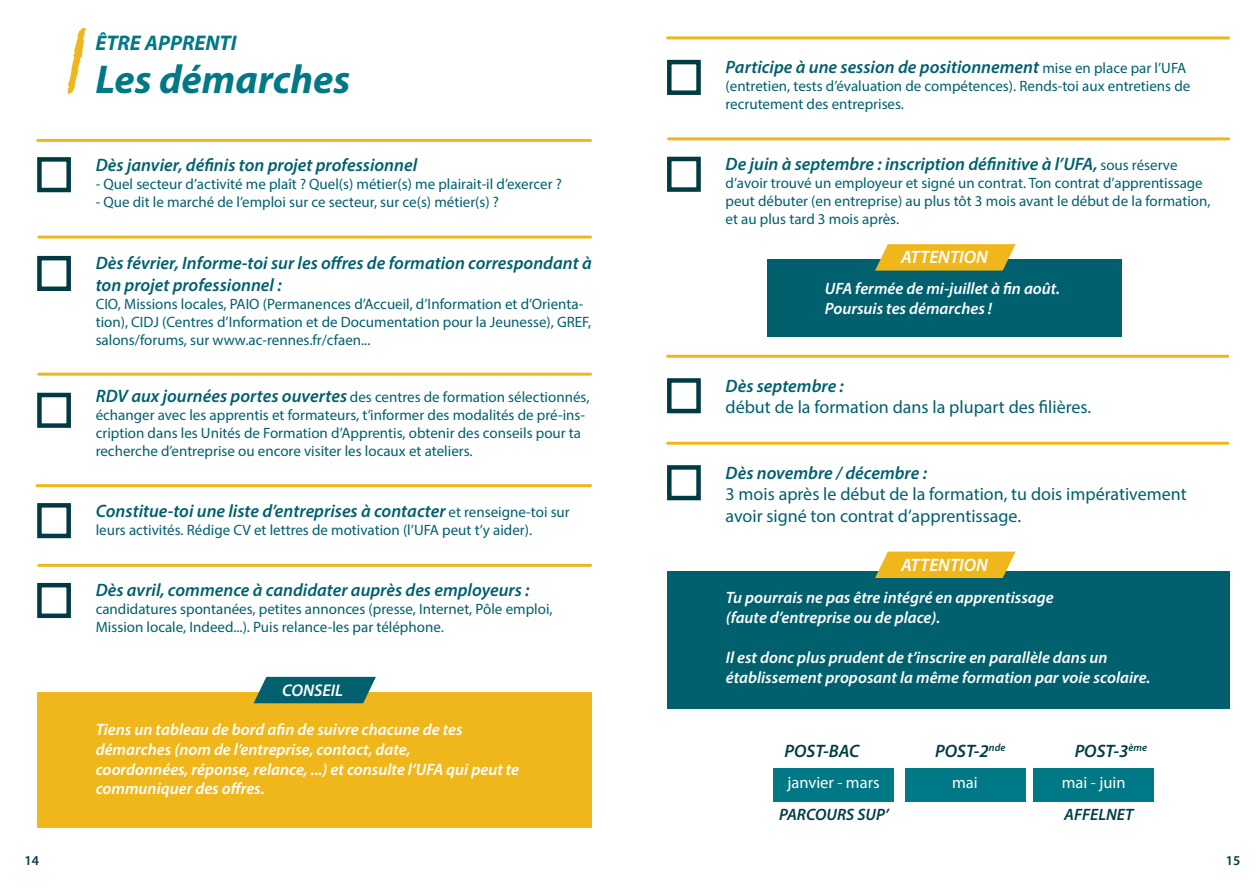
<style>
.page{position:relative;width:1259px;height:893px;background:#fff}
.page>*{position:absolute;margin:0;border:0;box-sizing:border-box;transform-origin:0 0}
.t1{font:italic 700 40.35px "Myriad Pro";color:#007885}
.t2{font:italic 700 21.3px "Myriad Pro";color:#007885}
.t3{font:italic 600 18px/21.6px "Myriad Pro";color:#00606e}
.t4{font:18px/21.6px "Myriad Pro";color:#00606e}
.t5{font:italic 600 18px "Myriad Pro";color:#003b44}
.t6{font:italic 600 18px "Myriad Pro";color:#fff}
.t7{font:italic 600 16.95px "Myriad Pro";color:#fff}
.t8{font:italic 600 16.5px/19.8px "Myriad Pro";color:#fff}
.t9{font:16.5px "Myriad Pro";color:#fff}
.t10{font:italic 600 16.5px "Myriad Pro";color:#003b44}
.t11{font:15px/18px "Myriad Pro";color:#00606e}
.t12{font:600 13.5px "Myriad Pro";color:#003b44}
.s1{font-weight:600;font-style:italic;font-size:18px}
.s2{font-weight:400;font-style:normal;font-size:15px}
</style>
<div class="page">
<svg style="left:67px;top:28px;width:19px;height:67px"></svg>
<hr style="left:38px;top:139px;width:552px;height:3px;background:#f0b71c">
<hr style="left:39px;top:236px;width:551px;height:3px;background:#f0b71c">
<hr style="left:39px;top:373px;width:551px;height:3px;background:#f0b71c">
<div style="left:37px;top:157px;width:34px;height:35px;border:4px solid #003b44"></div>
<div style="left:37px;top:256px;width:34px;height:35px;border:4px solid #003b44"></div>
<div style="left:37px;top:393px;width:34px;height:35px;border:4px solid #003b44"></div>
<hr style="left:37px;top:484px;width:553px;height:3px;background:#f0b71c">
<div style="left:37px;top:503px;width:34px;height:35px;border:4px solid #003b44"></div>
<div style="left:37px;top:693px;width:555px;height:135px;background:#f0b71c"></div>
<hr style="left:39px;top:564px;width:551px;height:3px;background:#f0b71c">
<div style="left:37px;top:583px;width:34px;height:35px;border:4px solid #003b44"></div>
<svg style="left:254px;top:677px;width:122px;height:26px;background:#196d72"></svg>
<hr style="left:667px;top:36px;width:561px;height:3px;background:#f0b71c">
<hr style="left:668px;top:137px;width:560px;height:3px;background:#f0b71c">
<div style="left:667px;top:60px;width:34px;height:35px;border:4px solid #003b44"></div>
<div style="left:667px;top:157px;width:34px;height:35px;border:4px solid #003b44"></div>
<div style="left:667px;top:571px;width:562px;height:137px;background:#00606e"></div>
<hr style="left:667px;top:355px;width:560px;height:3px;background:#f0b71c">
<div style="left:667px;top:378px;width:34px;height:35px;border:4px solid #003b44"></div>
<hr style="left:667px;top:442px;width:560px;height:3px;background:#f0b71c">
<div style="left:667px;top:465px;width:34px;height:35px;border:4px solid #003b44"></div>
<svg style="left:875px;top:552px;width:140px;height:26px;background:#ebb92c"></svg>
<div style="left:773px;top:768px;width:121px;height:33px;background:#007885"></div>
<div style="left:767px;top:259px;width:354px;height:78px;background:#00606e"></div>
<svg style="left:875px;top:244px;width:140px;height:27px;background:#e4b62c"></svg>
<div style="left:904px;top:768px;width:121px;height:33px;background:#007885"></div>
<div style="left:1033px;top:768px;width:121px;height:33px;background:#007885"></div>
<p class="t2" style="left:95px;top:29px;width:143px">ÊTRE APPRENTI</p>
<p class="t1" style="left:95px;top:53px;width:256px">Les démarches</p>
<p class="t3" style="left:96px;top:153px;width:323px">Dès janvier, définis ton projet professionnel</p>
<p class="t11" style="left:96px;top:174px;width:467px">- Quel secteur d’activité me plaît ? Quel(s) métier(s) me plairait-il d’exercer ?</p>
<p class="t11" style="left:96px;top:192px;width:405px">- Que dit le marché de l’emploi sur ce secteur, sur ce(s) métier(s) ?</p>
<p class="t3" style="left:96px;top:252px;width:497px">Dès février, Informe-toi sur les offres de formation correspondant à ton projet professionnel :</p>
<p class="t11" style="left:96px;top:295px;width:497px">CIO, Missions locales, PAIO (Permanences d’Accueil, d’Information et d’Orienta&shy;tion), CIDJ (Centres d’Information et de Documentation pour la Jeunesse), GREF, salons/forums, sur www.ac-rennes.fr/cfaen...</p>
<p class="t11" style="left:96px;top:388px;width:495px"><span class="s1">RDV aux journées portes ouvertes</span> des centres de formation sélectionnés, échanger avec les apprentis et formateurs, t’informer des modalités de pré-ins&shy;cription dans les Unités de Formation d’Apprentis, obtenir des conseils pour ta recherche d’entreprise ou encore visiter les locaux et ateliers.</p>
<p class="t3" style="left:96px;top:499px;width:475px">Constitue-toi une liste d’entreprises à contacter <span class="s2">et renseigne-toi sur</span></p>
<p class="t11" style="left:96px;top:520px;width:438px">leurs activités. Rédige CV et lettres de motivation (l’UFA peut t’y aider).</p>
<p class="t3" style="left:96px;top:579px;width:435px">Dès avril, commence à candidater auprès des employeurs :</p>
<p class="t11" style="left:96px;top:600px;width:458px">candidatures spontanées, petites annonces (presse, Internet, Pôle emploi,<br>Mission locale, Indeed...). Puis relance-les par téléphone.</p>
<p class="t7" style="left:282px;top:679px;width:62px">CONSEIL</p>
<p class="t8" style="left:96px;top:719px;width:368px">Tiens un tableau de bord afin de suivre chacune de tes</p>
<p class="t8" style="left:96px;top:739px;width:316px">démarches (nom de l’entreprise, contact, date,</p>
<p class="t8" style="left:96px;top:759px;width:425px">coordonnées, réponse, relance, ...) et consulte l’UFA qui peut te communiquer des offres.</p>
<p class="t3" style="left:725px;top:56px;width:462px">Participe à une session de positionnement <span class="s2">mise en place par l’UFA</span></p>
<p class="t11" style="left:725px;top:77px;width:466px">(entretien, tests d’évaluation de compétences). Rends-toi aux entretiens de recrutement des entreprises.</p>
<p class="t3" style="left:725px;top:153px;width:453px">De juin à septembre : inscription définitive à l’UFA, <span class="s2">sous réserve</span></p>
<p class="t11" style="left:725px;top:174px;width:486px">d’avoir trouvé un employeur et signé un contrat. Ton contrat d’apprentissage peut débuter (en entreprise) au plus tôt 3 mois avant le début de la formation, et au plus tard 3 mois après.</p>
<p class="t6" style="left:901px;top:246px;width:88px">ATTENTION</p>
<p class="t8" style="left:825px;top:278px;width:237px">UFA fermée de mi-juillet à fin août.</p>
<p class="t8" style="left:825px;top:298px;width:169px">Poursuis tes démarches !</p>
<p class="t3" style="left:725px;top:374px;width:120px">Dès septembre :</p>
<p class="t4" style="left:725px;top:396px;width:367px">début de la formation dans la plupart des filières.</p>
<p class="t3" style="left:725px;top:461px;width:203px">Dès novembre / décembre :</p>
<p class="t4" style="left:725px;top:483px;width:462px">3 mois après le début de la formation, tu dois impérativement avoir signé ton contrat d’apprentissage.</p>
<p class="t6" style="left:901px;top:553px;width:88px">ATTENTION</p>
<p class="t8" style="left:726px;top:587px;width:329px">Tu pourrais ne pas être intégré en apprentissage</p>
<p class="t8" style="left:726px;top:607px;width:216px">(faute d’entreprise ou de place).</p>
<p class="t8" style="left:726px;top:647px;width:383px">Il est donc plus prudent de t’inscrire en parallèle dans un</p>
<p class="t8" style="left:726px;top:667px;width:426px">établissement proposant la même formation par voie scolaire.</p>
<p class="t5" style="left:784px;top:740px;width:76px">POST-BAC</p>
<p class="t5" style="left:935px;top:740px;width:72px">POST-2<sup>nde</sup></p>
<p class="t5" style="left:1074px;top:740px;width:74px">POST-3<sup>ème</sup></p>
<p class="t9" style="left:787px;top:772px;width:94px">janvier - mars</p>
<p class="t10" style="left:779px;top:804px;width:111px">PARCOURS SUP’</p>
<p class="t10" style="left:1064px;top:804px;width:71px">AFFELNET</p>
<p class="t9" style="left:952px;top:772px;width:27px">mai</p>
<p class="t9" style="left:1062px;top:772px;width:65px">mai - juin</p>
<p class="t12" style="left:24px;top:852px;width:16px">14</p>
<p class="t12" style="left:1226px;top:852px;width:16px">15</p>
</div>
